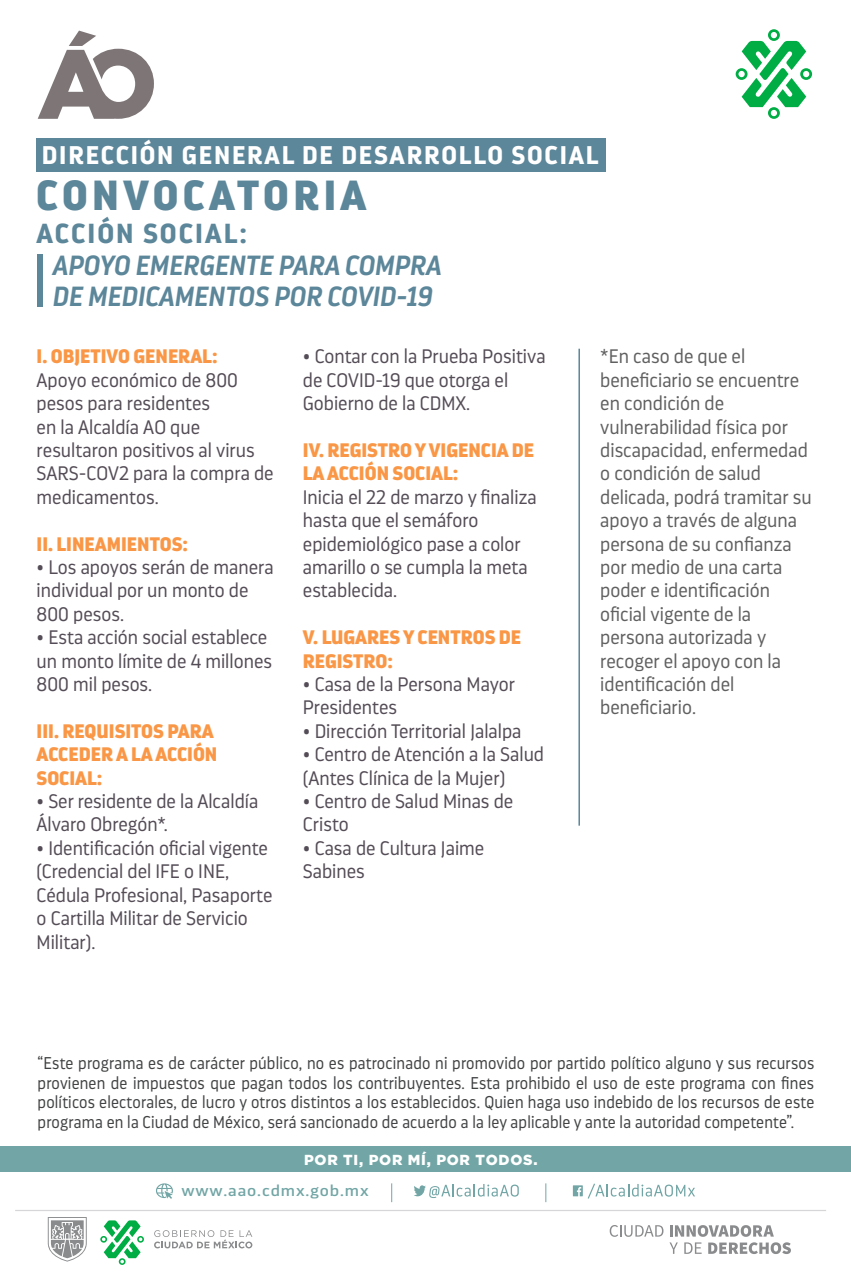
<style>
.page{position:relative;width:851px;height:1276px;background:#fff}
.page>*{position:absolute;margin:0;border:0;box-sizing:border-box;transform-origin:0 0}
.t1{font:900 42px "Darwin Pro";letter-spacing:.105em;color:#5c8699}
.t2{font:italic 600 27.5px/31px "Darwin Pro";color:#5c8699}
.t3{font:700 27.5px "Darwin Pro";letter-spacing:.075em;color:#5c8699}
.t4{font:700 25.5px "Darwin Pro";letter-spacing:.07em;color:#fff}
.t5{font:300 19.5px/23.4px "Darwin Pro";color:#544c56}
.t6{font:300 19.5px/23.4px "Darwin Pro";color:#606060}
.t7{font:900 19.5px/23.4px "Darwin Pro";color:#f99746}
.t8{font:300 17px/19.5px "Darwin Pro";letter-spacing:.01em;color:#404142;text-align:justify;scale:.96 1}
.t9{font:15.3px "Darwin Pro";letter-spacing:.05em;color:#72a5a5;scale:1.16 1}
.t10{font:900 14.5px "Gotham";letter-spacing:.05em;color:#fff}
</style>
<div class="page">
<div style="left:36px;top:138px;width:570px;height:33px;background:#5c8699"></div>
<svg style="left:414px;top:1184px;width:104px;height:14px"></svg>
<svg style="left:572px;top:1183px;width:123px;height:15px"></svg>
<svg style="left:156px;top:1183px;width:17px;height:15px"></svg>
<hr style="left:15px;top:1210px;width:811px;height:1px;background:#d6d5d8">
<svg style="left:609px;top:1225px;width:54px;height:11px"></svg>
<svg style="left:670px;top:1225px;width:103px;height:11px"></svg>
<svg style="left:669px;top:1242px;width:8px;height:11px"></svg>
<svg style="left:684px;top:1242px;width:17px;height:11px"></svg>
<svg style="left:708px;top:1242px;width:82px;height:12px"></svg>
<svg style="left:100px;top:1220px;width:44px;height:45px"></svg>
<svg style="left:48px;top:1217px;width:39px;height:44px"></svg>
<svg style="left:154px;top:1230px;width:98px;height:18px"></svg>
<div style="left:0;top:1146px;width:850px;height:26px;background:#72a5a5"></div>
<div style="left:38px;top:254px;width:5px;height:52px;background:#5c8699"></div>
<hr style="left:578px;top:349px;width:2px;height:476px;background:#5c8699">
<svg style="left:38px;top:31px;width:116px;height:88px"></svg>
<svg style="left:735px;top:29px;width:77px;height:90px"></svg>
<h3 class="t4" style="left:42px;top:138px;width:558px">DIRECCIÓN GENERAL DE DESARROLLO SOCIAL</h3>
<h1 class="t1" style="left:36px;top:165px;width:331px">CONVOCATORIA</h1>
<h2 class="t3" style="left:37px;top:214px;width:212px">ACCIÓN SOCIAL:</h2>
<h2 class="t2" style="left:52px;top:249px;width:390px">APOYO EMERGENTE PARA COMPRA<br>DE MEDICAMENTOS POR COVID-19</h2>
<p class="t7" style="left:37px;top:344px;width:182px">I. OBJETIVO GENERAL:</p>
<p class="t5" style="left:37px;top:368px;width:238px">Apoyo económico de 800 pesos para residentes<br>en la Alcaldía AO que resultaron positivos al virus<br>SARS-COV2 para la compra de medicamentos.</p>
<p class="t7" style="left:37px;top:531px;width:153px">II. LINEAMIENTOS:</p>
<p class="t5" style="left:37px;top:555px;width:238px">• Los apoyos serán de manera individual por un monto de<br>800 pesos.</p>
<p class="t5" style="left:37px;top:625px;width:237px">• Esta acción social establece un monto límite de 4 millones<br>800 mil pesos.</p>
<p class="t7" style="left:37px;top:719px;width:182px">III. REQUISITOS PARA<br>ACCEDER A LA ACCIÓN<br>SOCIAL:</p>
<p class="t5" style="left:37px;top:789px;width:223px">• Ser residente de la Alcaldía<br>Álvaro Obregón*.</p>
<p class="t5" style="left:37px;top:836px;width:237px">• Identificación oficial vigente (Credencial del IFE o INE,<br>Cédula Profesional, Pasaporte o Cartilla Militar de Servicio<br>Militar).</p>
<p class="t5" style="left:303px;top:344px;width:244px">• Contar con la Prueba Positiva de COVID-19 que otorga el<br>Gobierno de la CDMX.</p>
<p class="t7" style="left:303px;top:438px;width:233px">IV. REGISTRO Y VIGENCIA DE<br>LA ACCIÓN SOCIAL:</p>
<p class="t5" style="left:303px;top:485px;width:235px">Inicia el 22 de marzo y finaliza hasta que el semáforo epidemiológico pase a color amarillo o se cumpla la meta establecida.</p>
<p class="t7" style="left:303px;top:625px;width:220px">V. LUGARES Y CENTROS DE<br>REGISTRO:</p>
<p class="t5" style="left:303px;top:672px;width:214px">• Casa de la Persona Mayor<br>Presidentes</p>
<p class="t5" style="left:303px;top:719px;width:220px">• Dirección Territorial Jalalpa</p>
<p class="t5" style="left:303px;top:742px;width:243px">• Centro de Atención a la Salud (Antes Clínica de la Mujer)</p>
<p class="t5" style="left:303px;top:789px;width:212px">• Centro de Salud Minas de<br>Cristo</p>
<p class="t5" style="left:303px;top:836px;width:183px">• Casa de Cultura Jaime<br>Sabines</p>
<p class="t6" style="left:600px;top:344px;width:213px">*En caso de que el beneficiario se encuentre en condición de vulnerabilidad física por discapacidad, enfermedad o condición de salud delicada, podrá tramitar su apoyo a través de alguna persona de su confianza por medio de una carta poder e identificación oficial vigente de la persona autorizada y recoger el apoyo con la identificación del beneficiario.</p>
<p class="t8" style="left:38px;top:1053px;width:810px">“Este programa es de carácter público, no es patrocinado ni promovido por partido político alguno y sus recursos provienen de impuestos que pagan todos los contribuyentes. Esta prohibido el uso de este programa con fines políticos electorales, de lucro y otros distintos a los establecidos. Quien haga uso indebido de los recursos de este programa en la Ciudad de México, será sancionado de acuerdo a la ley aplicable y ante la autoridad competente”.</p>
<p class="t10" style="left:304px;top:1151px;width:235px">POR TI, POR MÍ, POR TODOS.</p>
<p class="t9" style="left:181px;top:1180px;width:163px">www.aao.cdmx.gob.mx</p>
</div>
